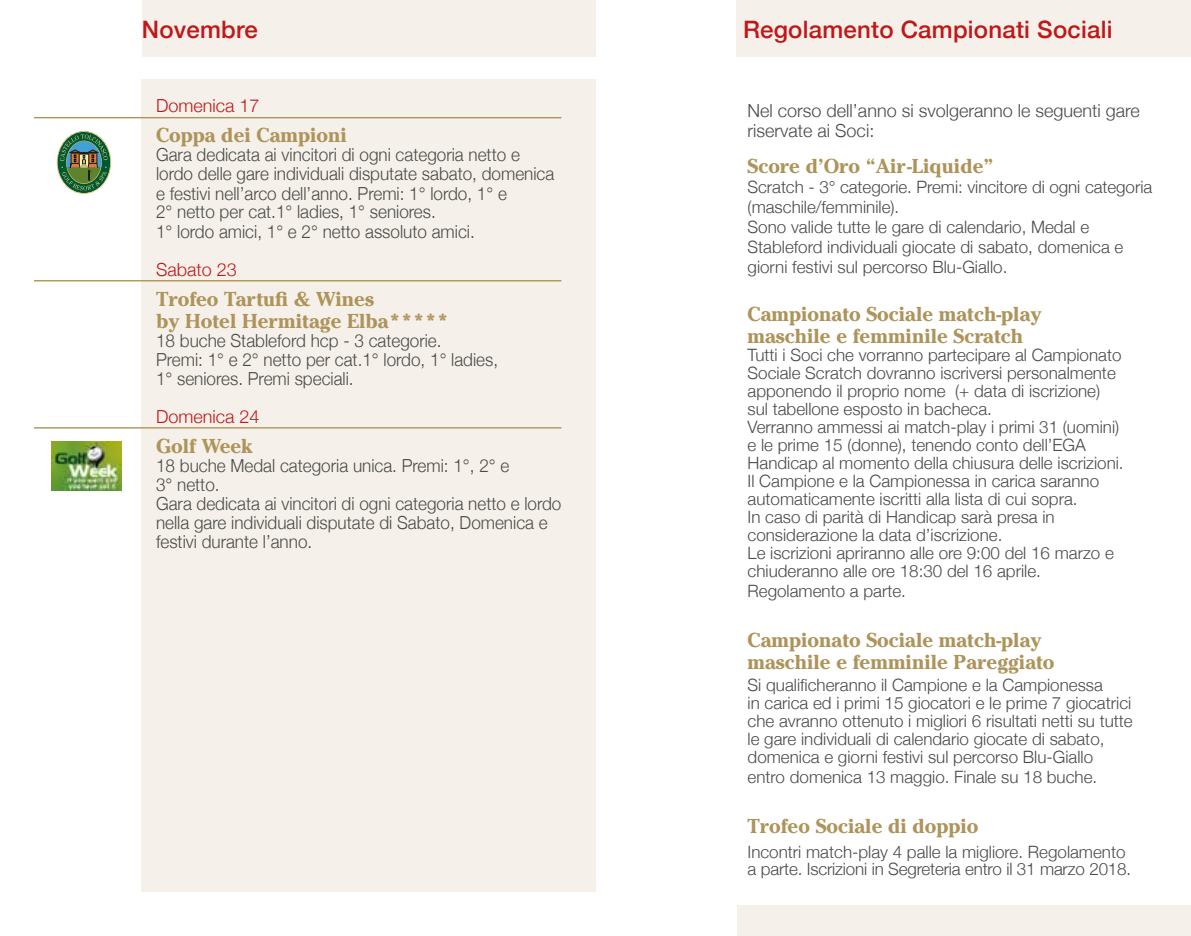
<style>
.page{position:relative;width:1191px;height:936px;background:#fff}
.page>*{position:absolute;margin:0;border:0;box-sizing:border-box;transform-origin:0 0}
.t1{font:500 24px "Helvetica Neue";letter-spacing:.01em;color:#c11718}
.t2{font:700 20px/22px "Cheltenham";color:#ae945a}
.t3{font:300 18px/19px "Helvetica Neue";color:#4a4a49;scale:.95 1}
.t4{font:300 18px/20px "Helvetica Neue";color:#4a4a49}
.t5{font:300 18px "Helvetica Neue";color:#c11718}
.t6{font:300 17px/18px "Helvetica Neue";color:#4a4a49}
</style>
<div class="page">
<div style="left:737px;top:905px;width:454px;height:30px;background:#f5f1ea"></div>
<div style="left:141px;top:79px;width:454px;height:812px;background:#f5f1ea"></div>
<div style="left:142px;top:0;width:453px;height:57px;background:#f5f1ea"></div>
<hr style="left:34px;top:117px;width:527px;height:1px;background:#ae945a">
<hr style="left:34px;top:280px;width:527px;height:1px;background:#ae945a">
<hr style="left:34px;top:427px;width:527px;height:1px;background:#ae945a">
<img style="left:51px;top:441px;width:70px;height:49px">
<svg style="left:51px;top:131px;width:60px;height:150px"></svg>
<div style="left:736px;top:0;width:455px;height:57px;background:#f5f1ea"></div>
<h1 class="t1" style="left:743px;top:10px;width:371px">Regolamento Campionati Sociali</h1>
<h1 class="t1" style="left:142px;top:10px;width:117px">Novembre</h1>
<h1 class="t1" style="left:747px;top:9px;width:72px">Marzo</h1>
<p class="t5" style="left:156px;top:91px;width:105px">Domenica 17</p>
<p class="t2" style="left:156px;top:124px;width:192px">Coppa dei Campioni</p>
<p class="t3" style="left:156px;top:144px;width:421px">Gara dedicata ai vincitori di ogni categoria netto e lordo delle gare individuali disputate sabato, domenica e festivi nell’arco dell’anno. Premi: 1° lordo, 1° e<br>2° netto per cat.1° ladies, 1° seniores.<br>1° lordo amici, 1° e 2° netto assoluto amici.</p>
<p class="t5" style="left:156px;top:254px;width:82px">Sabato 23</p>
<p class="t2" style="left:156px;top:287px;width:294px">Trofeo Tartufi &amp; Wines<br>by Hotel Hermitage Elba*****</p>
<p class="t3" style="left:156px;top:329px;width:361px">18 buche Stableford hcp - 3 categorie.<br>Premi: 1° e 2° netto per cat.1° lordo, 1° ladies,<br>1° seniores. Premi speciali.</p>
<p class="t5" style="left:156px;top:401px;width:105px">Domenica 24</p>
<p class="t2" style="left:156px;top:434px;width:98px">Golf Week</p>
<p class="t3" style="left:156px;top:454px;width:428px">18 buche Medal categoria unica. Premi: 1°, 2° e<br>3° netto.<br>Gara dedicata ai vincitori di ogni categoria netto e lordo nella gare individuali disputate di Sabato, Domenica e festivi durante l’anno.</p>
<p class="t4" style="left:747px;top:99px;width:394px">Nel corso dell’anno si svolgeranno le seguenti gare riservate ai Soci:</p>
<p class="t2" style="left:747px;top:155px;width:247px">Score d’Oro “Air-Liquide”</p>
<p class="t6" style="left:747px;top:175px;width:406px;line-height:20px">Scratch - 3° categorie. Premi: vincitore di ogni categoria (maschile/femminile).<br>Sono valide tutte le gare di calendario, Medal e Stableford individuali giocate di sabato, domenica e giorni festivi sul percorso Blu-Giallo.</p>
<p class="t2" style="left:747px;top:303px;width:295px">Campionato Sociale match-play maschile e femminile Scratch</p>
<p class="t6" style="left:747px;top:344px;width:377px">Tutti i Soci che vorranno partecipare al Campionato Sociale Scratch dovranno iscriversi personalmente apponendo il proprio nome (+ data di iscrizione) sul tabellone esposto in bacheca.<br>Verranno ammessi ai match-play i primi 31 (uomini) e le prime 15 (donne), tenendo conto dell’EGA Handicap al momento della chiusura delle iscrizioni.<br>Il Campione e la Campionessa in carica saranno automaticamente iscritti alla lista di cui sopra.<br>In caso di parità di Handicap sarà presa in considerazione la data d’iscrizione.<br>Le iscrizioni apriranno alle ore 9:00 del 16 marzo e chiuderanno alle ore 18:30 del 16 aprile.</p>
<p class="t6" style="left:747px;top:581px;width:160px">Regolamento a parte.</p>
<p class="t2" style="left:747px;top:628px;width:308px">Campionato Sociale match-play maschile e femminile Pareggiato</p>
<p class="t6" style="left:747px;top:674px;width:387px">Si qualificheranno il Campione e la Campionessa<br>in carica ed i primi 15 giocatori e le prime 7 giocatrici che avranno ottenuto i migliori 6 risultati netti su tutte le gare individuali di calendario giocate di sabato, domenica e giorni festivi sul percorso Blu-Giallo</p>
<p class="t6" style="left:747px;top:766px;width:351px">entro domenica 13 maggio. Finale su 18 buche.</p>
<p class="t2" style="left:747px;top:814px;width:232px">Trofeo Sociale di doppio</p>
<p class="t6" style="left:747px;top:841px;width:385px;line-height:17px">Incontri match-play 4 palle la migliore. Regolamento a parte. Iscrizioni in Segreteria entro il 31 marzo 2018.</p>
</div>
